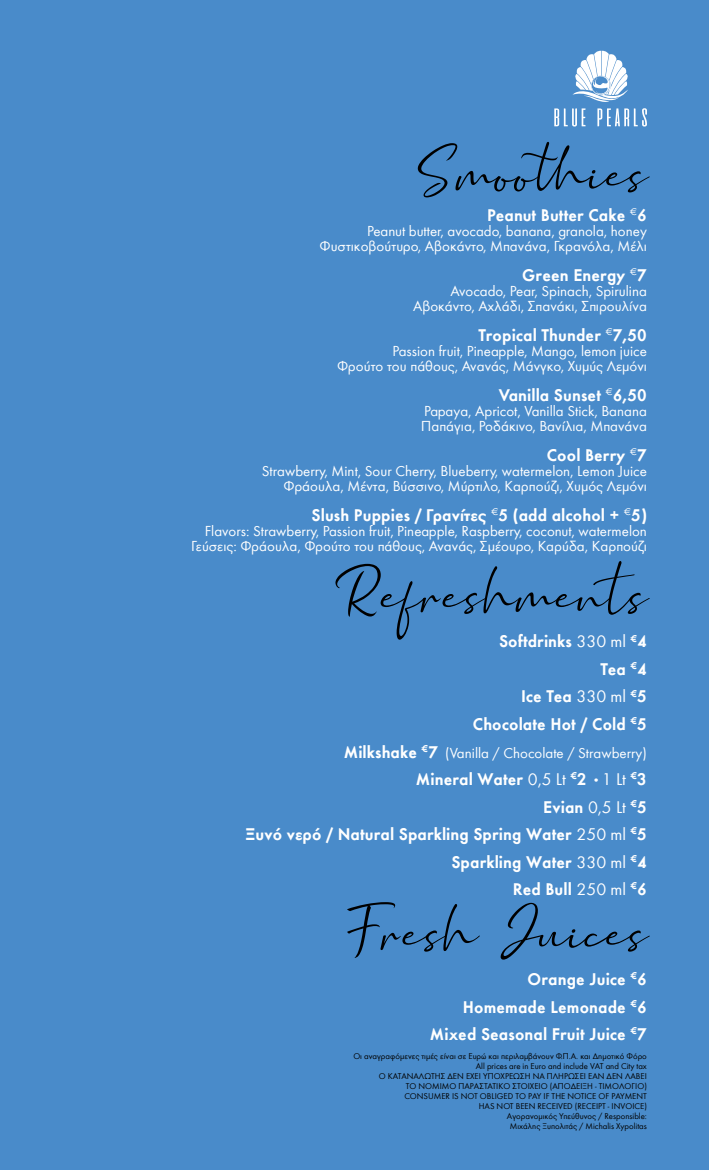
<style>
.page{position:relative;width:709px;height:1170px;background:#fff}
.page>*{position:absolute;margin:0;border:0;box-sizing:border-box;transform-origin:0 0}
.t1{font:60px "Marthin Slant";color:#000}
.t2{font:600 17.5px/27.5px "Futura Greek";color:#fff;text-align:right}
.t3{font:15px/15px "Futura Greek";color:#fff;text-align:right}
.t4{font:8.75px/10px "Futura Greek";color:#000;text-align:right}
.s1{font-weight:400}
.s2{font-weight:600;font-size:17.5px}
</style>
<div class="page">
<div style="left:0;top:0;width:709px;height:1169px;background:#498bca"></div>
<svg style="left:554px;top:51px;width:93px;height:75px"></svg>
<h1 class="t1" style="left:413px;top:129px;width:235px">Smoothies</h1>
<p class="t2" style="left:487px;top:201px;width:161px">Peanut Butter Cake <sup>€</sup>6</p>
<p class="t3" style="left:319px;top:224px;width:329px">Peanut butter, avocado, banana, granola, honey<br>Φυστικοβούτυρο, Αβοκάντο, Μπανάνα, Γκρανόλα, Μέλι</p>
<p class="t2" style="left:522px;top:261px;width:126px">Green Energy <sup>€</sup>7</p>
<p class="t3" style="left:413px;top:284px;width:235px">Avocado, Pear, Spinach, Spirulina<br>Αβοκάντο, Αχλάδι, Σπανάκι, Σπιρουλίνα</p>
<p class="t2" style="left:478px;top:321px;width:170px">Tropical Thunder <sup>€</sup>7,50</p>
<p class="t3" style="left:337px;top:344px;width:311px">Passion fruit, Pineapple, Mango, lemon juice<br>Φρούτο του πάθους, Ανανάς, Μάνγκο, Χυμύς Λεμόνι</p>
<p class="t2" style="left:499px;top:381px;width:149px">Vanilla Sunset <sup>€</sup>6,50</p>
<p class="t3" style="left:421px;top:404px;width:227px;text-align:left">Papaya, Apricot, Vanilla Stick, Banana<br>Παπάγια, Ροδάκινο, Βανίλια, Μπανάνα</p>
<p class="t2" style="left:547px;top:441px;width:102px">Cool Berry <sup>€</sup>7</p>
<p class="t3" style="left:262px;top:464px;width:386px">Strawberry, Mint, Sour Cherry, Blueberry, watermelon, Lemon Juice<br>Φράουλα, Μέντα, Βύσσινο, Μύρτιλο, Καρπούζι, Χυμός Λεμόνι</p>
<p class="t2" style="left:311px;top:501px;width:337px">Slush Puppies / Γρανίτες <sup>€</sup>5 (add alcohol + <sup>€</sup>5)</p>
<p class="t3" style="left:191px;top:524px;width:457px">Flavors: Strawberry, Passion fruit, Pineapple, Raspberry, coconut, watermelon<br>Γεύσεις: Φράουλα, Φρούτο του πάθους, Ανανάς, Σμέουρο, Καρύδα, Καρπούζι</p>
<h1 class="t1" style="left:330px;top:550px;width:319px">Refreshments</h1>
<p class="t2" style="left:473px;top:627px;width:175px">Softdrinks <span class="s1">330 ml</span> <sup>€</sup>4<br>Tea <sup>€</sup>4<br>Ice Tea <span class="s1">330 ml</span> <sup>€</sup>5<br>Chocolate Hot / Cold <sup>€</sup>5</p>
<p class="t3" style="left:344px;top:745px;width:305px"><span class="s2">Milkshake</span> <sup>€</sup><span class="s2">7</span> (Vanilla / Chocolate / Strawberry)</p>
<p class="t2" style="left:246px;top:765px;width:402px">Mineral Water <span class="s1">0,5 Lt</span> <sup>€</sup>2 •<span class="s1">1 Lt</span> <sup>€</sup>3<br>Evian <span class="s1">0,5 Lt</span> <sup>€</sup>5<br>Ξυνό νερό / Natural Sparkling Spring Water <span class="s1">250 ml</span> <sup>€</sup>5<br>Sparkling Water <span class="s1">330 ml</span> <sup>€</sup>4<br>Red Bull <span class="s1">250 ml</span> <sup>€</sup>6</p>
<h1 class="t1" style="left:339px;top:888px;width:309px">Fresh Juices</h1>
<p class="t2" style="left:430px;top:965px;width:219px">Orange Juice <sup>€</sup>6<br>Homemade Lemonade <sup>€</sup>6<br>Mixed Seasonal Fruit Juice <sup>€</sup>7</p>
<p class="t4" style="left:353px;top:1051px;width:295px">Οι αναγραφόμενες τιμές είναι σε Ευρώ και περιλαμβάνουν Φ.Π.Α. και Δημοτικό Φόρο All prices are in Euro and include VAT and City tax<br>Ο ΚΑΤΑΝΑΛΩΤΗΣ ΔΕΝ ΕΧΕΙ ΥΠΟΧΡΕΩΣΗ ΝΑ ΠΛΗΡΩΣΕΙ ΕΑΝ ΔΕΝ ΛΑΒΕΙ<br>ΤΟ ΝΟΜΙΜΟ ΠΑΡΑΣΤΑΤΙΚΟ ΣΤΟΙΧΕΙΟ (ΑΠΟΔΕΙΞΗ - ΤΙΜΟΛΟΓΙΟ)<br>CONSUMER IS NOT OBLIGED TO PAY IF THE NOTICE OF PAYMENT<br>HAS NOT BEEN RECEIVED (RECEIPT - INVOICE)<br>Aγορανομικός Yπεύθυνος / Responsible:<br>Μιχάλης Ξυπολιτάς / Michalis Xypolitas</p>
</div>
